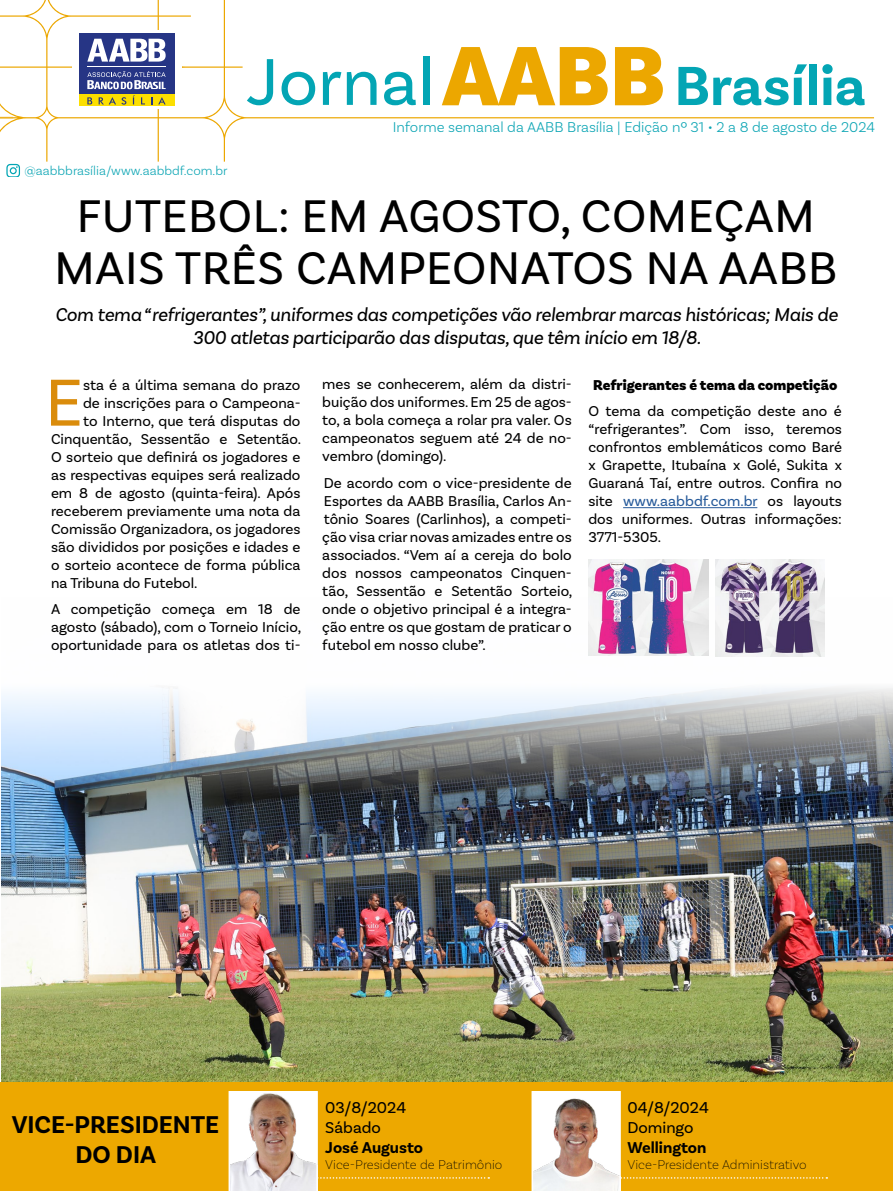
<style>
.page{position:relative;width:893px;height:1191px;background:#fff}
.page>*{position:absolute;margin:0;border:0;box-sizing:border-box;transform-origin:0 0}
.t1{font:69.6px "Basic Sans";color:#da8c0c}
.t2{font:700 57.75px "Basic Sans";color:#03a5b4}
.t3{font:48px/52.5px "Basic Sans";letter-spacing:.01em;color:#000;text-align:center}
.t4{font:700 25.5px/30.6px "Basic Sans";color:#000;text-align:center}
.t5{font:italic 19.5px/23.4px "Basic Sans";letter-spacing:-.01em;color:#000;text-align:center}
.t6{font:16.5px/19.8px "Basic Sans";color:#000}
.t7{font:700 16.5px "Basic Sans";color:#000}
.t8{font:15px/18px "Basic Sans";color:#000;text-align:justify}
.t9{font:300 15px "Basic Sans";color:#0ca5b4}
.t10{font:900 15px "Basic Sans";color:#000}
.t11{font:200 13.5px "Basic Sans";color:#000}
.t12{font:300 13.2px "Basic Sans";color:#0ca5b4}
.s1{font-weight:400;font-size:69.3px}
.s2{font-weight:900;font-size:88.2px;color:#eca700}
.s3{color:#275b9b}
</style>
<div class="page">
<img style="left:1px;top:598px;width:892px;height:484px">
<svg style="left:0;top:0;width:874px;height:162px"></svg>
<div style="left:0;top:1082px;width:893px;height:109px;background:#eda800"></div>
<svg style="left:6px;top:164px;width:14px;height:13px"></svg>
<div style="left:72px;top:30px;width:109px;height:78px;background:#fff"></div>
<div style="left:79px;top:33px;width:95px;height:61px;background:#263585"></div>
<svg style="left:87px;top:39px;width:79px;height:23px"></svg>
<svg style="left:87px;top:71px;width:79px;height:18px"></svg>
<hr style="left:87px;top:66px;width:79px;height:1px;background:#fff">
<div style="left:79px;top:94px;width:95px;height:11px;background:#fcdf00"></div>
<svg style="left:87px;top:97px;width:5px;height:7px"></svg>
<svg style="left:99px;top:97px;width:27px;height:8px"></svg>
<svg style="left:133px;top:95px;width:2px;height:9px"></svg>
<svg style="left:141px;top:97px;width:4px;height:7px"></svg>
<svg style="left:158px;top:97px;width:8px;height:7px"></svg>
<svg style="left:531px;top:1091px;width:296px;height:100px"></svg>
<hr style="left:623px;top:507px;width:134px;height:1px;background:#275b9b">
<img style="left:588px;top:560px;width:120px;height:96px">
<img style="left:715px;top:560px;width:109px;height:96px">
<svg style="left:229px;top:1091px;width:260px;height:100px"></svg>
<p class="t12" style="left:24px;top:163px;width:205px">@aabbbrasília/www.aabbdf.com.br</p>
<h2 class="t2" style="left:247px;top:51px;width:621px"><span class="s1">Jornal</span><span class="s2">AABB</span> Brasília</h2>
<p class="t9" style="left:393px;top:118px;width:484px">Informe semanal da AABB Brasília | Edição nº 31 • 2 a 8 de agosto de 2024</p>
<h3 class="t3" style="left:54px;top:189px;width:784px">FUTEBOL: EM AGOSTO, COMEÇAM<br>MAIS TRÊS CAMPEONATOS NA AABB</h3>
<h3 class="t5" style="left:55px;top:302px;width:784px">Com tema “refrigerantes”, uniformes das competições vão relembrar marcas históricas; Mais de<br>300 atletas participarão das disputas, que têm início em 18/8.</h3>
<h1 class="t1" style="left:45px;top:361px;width:39px">E</h1>
<p class="t8" style="left:83px;top:375px;width:219px">sta é a última semana do prazo</p>
<p class="t8" style="left:83px;top:393px;width:219px">de inscrições para o Campeona-</p>
<p class="t8" style="left:83px;top:411px;width:219px">to Interno, que terá disputas do</p>
<p class="t8" style="left:51px;top:429px;width:252px">Cinquentão, Sessentão e Setentão.</p>
<p class="t8" style="left:51px;top:447px;width:251px">O sorteio que definirá os jogadores e</p>
<p class="t8" style="left:51px;top:465px;width:251px">as respectivas equipes será realizado</p>
<p class="t8" style="left:51px;top:483px;width:251px">em 8 de agosto (quinta-feira). Após</p>
<p class="t8" style="left:51px;top:501px;width:251px">receberem previamente uma nota da</p>
<p class="t8" style="left:51px;top:519px;width:251px">Comissão Organizadora, os jogadores</p>
<p class="t8" style="left:51px;top:537px;width:251px">são divididos por posições e idades e</p>
<p class="t8" style="left:51px;top:555px;width:251px">o sorteio acontece de forma pública</p>
<p class="t8" style="left:51px;top:573px;width:148px">na Tribuna do Futebol.</p>
<p class="t8" style="left:51px;top:600px;width:252px">A competição começa em 18 de agosto (sábado), com o Torneio Início, oportunidade para os atletas dos ti-</p>
<p class="t8" style="left:322px;top:375px;width:251px">mes se conhecerem, além da distri&shy;buição dos uniformes. Em 25 de agos&shy;to, a bola começa a rolar pra valer. Os campeonatos seguem até 24 de no&shy;vembro (domingo).</p>
<p class="t8" style="left:322px;top:473px;width:252px">De acordo com o vice-presidente de Esportes da AABB Brasília, Carlos An&shy;tônio Soares (Carlinhos), a competi&shy;ção visa criar novas amizades entre os associados. “Vem aí a cereja do bolo dos nossos campeonatos Cinquen&shy;tão, Sessentão e Setentão Sorteio, onde o objetivo principal é a integra&shy;ção entre os que gostam de praticar o futebol em nosso clube”.</p>
<p class="t10" style="left:593px;top:375px;width:246px">Refrigerantes é tema da competição</p>
<p class="t8" style="left:588px;top:402px;width:255px">O tema da competição deste ano é “refrigerantes”. Com isso, teremos confrontos emblemáticos como Baré x Grapette, Itubaína x Golé, Sukita x Guaraná Taí, entre outros. Confira no site <span class="s3">www.aabbdf.com.br</span> os layouts dos uniformes. Outras informações:<br>3771-5305.</p>
<h3 class="t4" style="left:12px;top:1109px;width:209px">VICE-PRESIDENTE<br>DO DIA</h3>
<p class="t6" style="left:325px;top:1097px;width:82px">03/8/2024<br>Sábado</p>
<p class="t7" style="left:325px;top:1137px;width:99px">José Augusto</p>
<p class="t11" style="left:325px;top:1156px;width:179px">Vice-Presidente de Patrimônio</p>
<p class="t6" style="left:627px;top:1097px;width:83px">04/8/2024<br>Domingo</p>
<p class="t7" style="left:627px;top:1137px;width:81px">Wellington</p>
<p class="t11" style="left:627px;top:1156px;width:181px">Vice-Presidente Administrativo</p>
</div>
